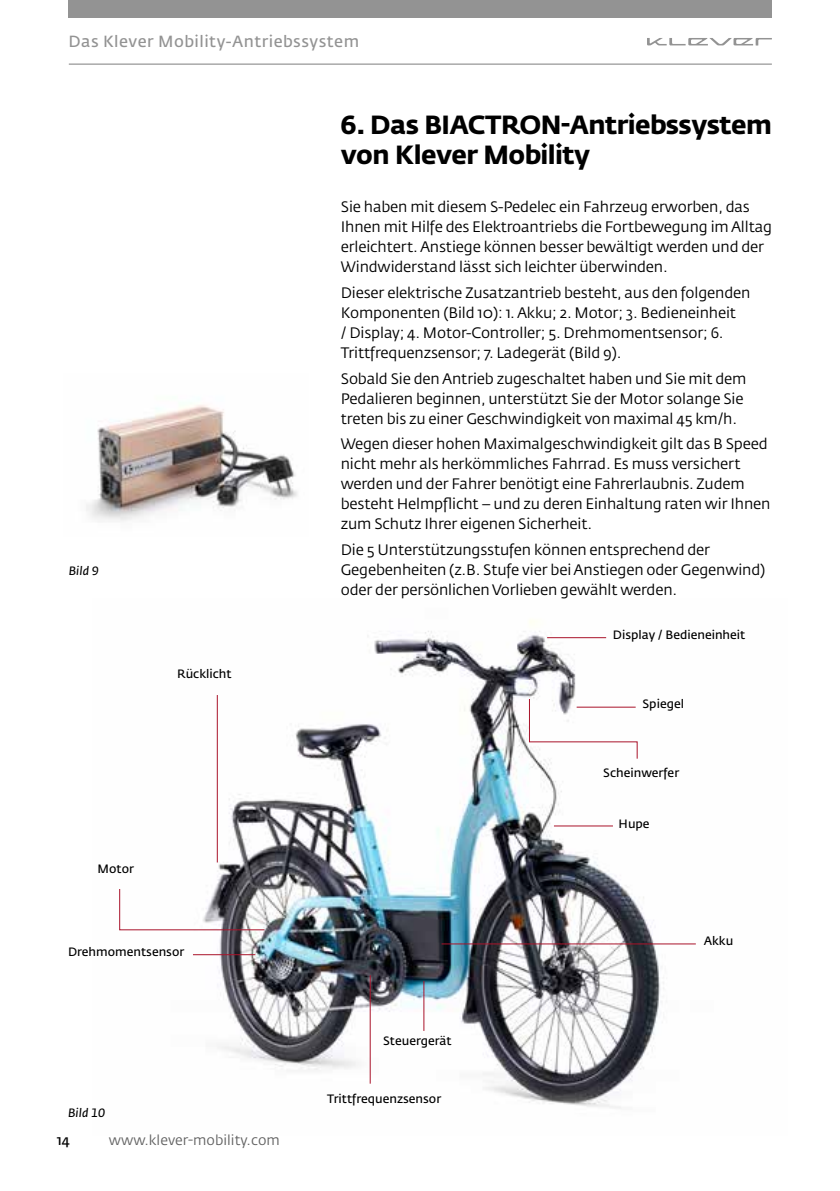
<style>
.page{position:relative;width:840px;height:1191px;background:#fff}
.page>*{position:absolute;margin:0;border:0;box-sizing:border-box;transform-origin:0 0}
.t1{font:700 26px/30px "Fedra Sans Std";letter-spacing:-.02em;color:#000}
.t2{font:16px "Fedra Sans Std";letter-spacing:.03em;color:#939393}
.t3{font:15px/20px "Fedra Sans Std";letter-spacing:-.01em;color:#000}
.t4{font:14px "Fedra Sans Std";color:#636363}
.t5{font:14px "Fedra Sans Std";color:#000}
.t6{font:12px "Fedra Sans Std";color:#000}
.t7{font:italic 12px "Fedra Sans Std";color:#000}
</style>
<div class="page">
<hr style="left:69px;top:64px;width:702px;height:1px;background:#939393">
<div style="left:68px;top:0;width:703px;height:18px;background:#939393"></div>
<svg style="left:647px;top:38px;width:124px;height:8px"></svg>
<img style="left:119px;top:620px;width:577px;height:489px">
<svg style="left:528px;top:698px;width:109px;height:61px"></svg>
<hr style="left:547px;top:637px;width:58px;height:1px;background:#a9132a">
<hr style="left:441px;top:943px;width:254px;height:1px;background:#a9132a">
<hr style="left:553px;top:825px;width:59px;height:1px;background:#a9132a">
<hr style="left:193px;top:954px;width:62px;height:1px;background:#a9132a">
<hr style="left:576px;top:706px;width:59px;height:1px;background:#a9132a">
<hr style="left:369px;top:975px;width:1px;height:108px;background:#a9132a">
<hr style="left:217px;top:695px;width:1px;height:167px;background:#a9132a">
<hr style="left:423px;top:981px;width:1px;height:50px;background:#a9132a">
<svg style="left:119px;top:888px;width:146px;height:42px"></svg>
<img style="left:86px;top:405px;width:212px;height:116px">
<p class="t2" style="left:68px;top:32px;width:292px">Das Klever Mobility-Antriebssystem</p>
<p class="t7" style="left:69px;top:563px;width:32px">Bild 9</p>
<p class="t6" style="left:177px;top:666px;width:56px">Rücklicht</p>
<p class="t6" style="left:98px;top:861px;width:38px">Motor</p>
<p class="t6" style="left:68px;top:944px;width:118px">Drehmomentsensor</p>
<p class="t7" style="left:68px;top:1105px;width:39px">Bild 10</p>
<p class="t5" style="left:57px;top:1131px;width:15px">14</p>
<p class="t4" style="left:109px;top:1131px;width:172px">www.klever-mobility.com</p>
<h1 class="t1" style="left:340px;top:110px;width:432px">6. Das BIACTRON-Antriebssystem von Klever Mobility</h1>
<p class="t3" style="left:340px;top:197px;width:432px">Sie haben mit diesem S-Pedelec ein Fahrzeug erworben, das Ihnen mit Hilfe des Elektroantriebs die Fortbewegung im Alltag erleichtert. Anstiege können besser bewältigt werden und der Windwiderstand lässt sich leichter überwinden.</p>
<p class="t3" style="left:340px;top:282px;width:411px">Dieser elektrische Zusatzantrieb besteht, aus den folgenden Komponenten (Bild 10): 1. Akku; 2. Motor; 3. Bedieneinheit<br>/ Display; 4. Motor-Controller; 5. Drehmomentsensor; 6.<br>Trittfrequenzsensor; 7. Ladegerät (Bild 9).</p>
<p class="t3" style="left:340px;top:368px;width:407px">Sobald Sie den Antrieb zugeschaltet haben und Sie mit dem<br>Pedalieren beginnen, unterstützt Sie der Motor solange Sie treten bis zu einer Geschwindigkeit von maximal 45 km/h.</p>
<p class="t3" style="left:340px;top:434px;width:431px">Wegen dieser hohen Maximalgeschwindigkeit gilt das B Speed nicht mehr als herkömmliches Fahrrad. Es muss versichert werden und der Fahrer benötigt eine Fahrerlaubnis. Zudem besteht Helmpflicht – und zu deren Einhaltung raten wir Ihnen zum Schutz Ihrer eigenen Sicherheit.</p>
<p class="t3" style="left:340px;top:539px;width:426px">Die 5 Unterstützungsstufen können entsprechend der<br>Gegebenheiten (z.B. Stufe vier bei Anstiegen oder Gegenwind) oder der persönlichen Vorlieben gewählt werden.</p>
<p class="t6" style="left:612px;top:627px;width:134px">Display / Bedieneinheit</p>
<p class="t6" style="left:642px;top:696px;width:43px">Spiegel</p>
<p class="t6" style="left:603px;top:765px;width:77px">Scheinwerfer</p>
<p class="t6" style="left:383px;top:1033px;width:70px">Steuergerät</p>
<p class="t6" style="left:327px;top:1091px;width:115px">Trittfrequenzsensor</p>
<p class="t6" style="left:618px;top:816px;width:32px">Hupe</p>
<p class="t6" style="left:703px;top:933px;width:31px">Akku</p>
</div>
